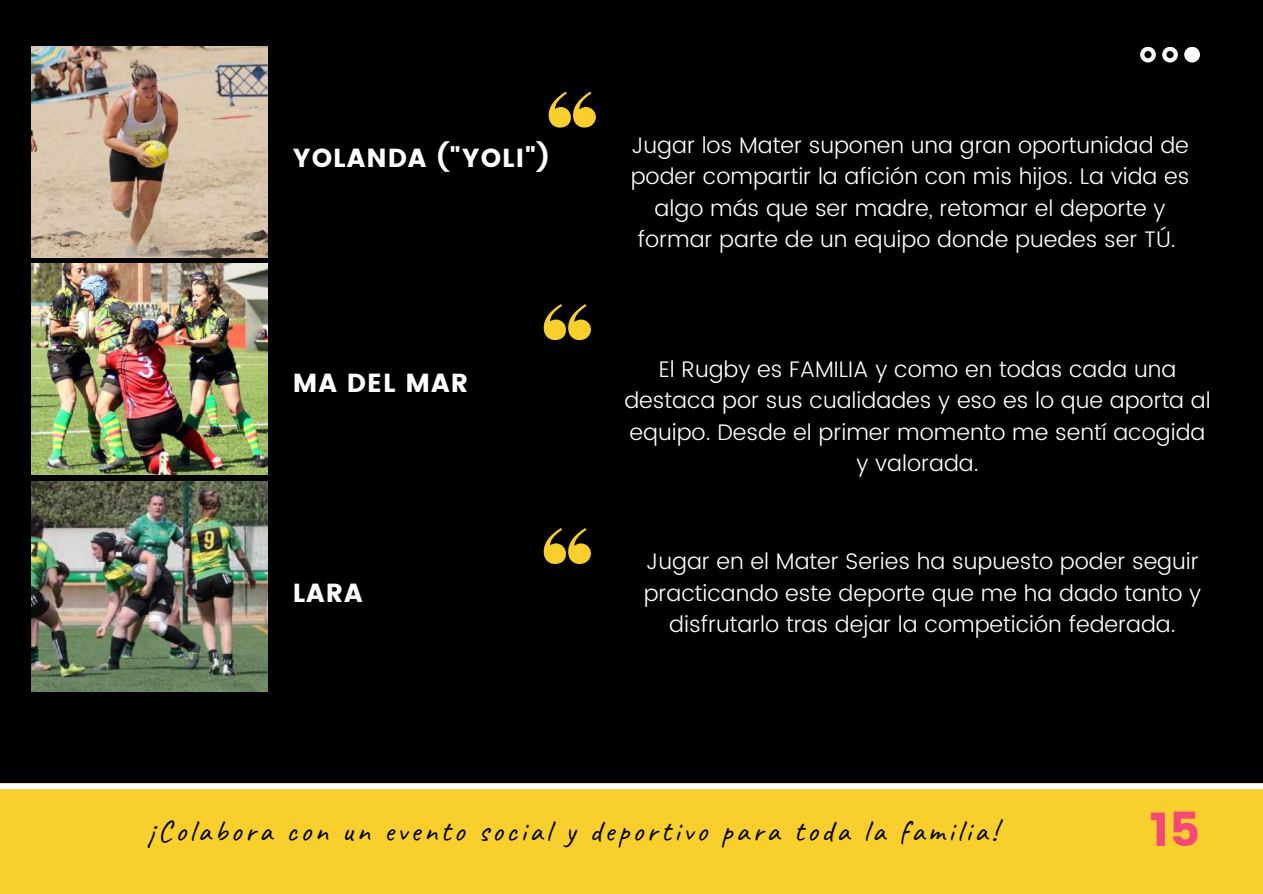
<style>
.page{position:relative;width:1263px;height:894px;background:#fff}
.page>*{position:absolute;margin:0;border:0;box-sizing:border-box;transform-origin:0 0}
.t1{font:46.95px "Poppins";color:#f24976}
.t2{font:30px "Caveat";letter-spacing:.115em;color:#000}
.t3{font:26.1px "Poppins";letter-spacing:.04em;color:#fff}
.t4{font:300 22.5px/31.5px "Poppins";color:#fff;text-align:center}
</style>
<div class="page">
<div style="left:0;top:0;width:1263px;height:893px;background:#000"></div>
<div style="left:0;top:783px;width:1263px;height:110px;background:#f8cf2c"></div>
<img style="left:31px;top:47px;width:236px;height:210px">
<img style="left:31px;top:264px;width:236px;height:210px">
<img style="left:31px;top:481px;width:236px;height:210px">
<svg style="left:549px;top:92px;width:47px;height:35px"></svg>
<svg style="left:544px;top:528px;width:47px;height:36px"></svg>
<svg style="left:544px;top:304px;width:47px;height:36px"></svg>
<div style="left:0;top:783px;width:1263px;height:6px;background:#fff"></div>
<svg style="left:1140px;top:47px;width:16px;height:15px"></svg>
<div style="left:1184px;top:47px;width:16px;height:15px;background:#fff;border-radius:50%"></div>
<svg style="left:1162px;top:47px;width:16px;height:15px"></svg>
<p class="t3" style="left:293px;top:143px;width:258px">YOLANDA ("YOLI")</p>
<p class="t3" style="left:293px;top:367px;width:177px">MA DEL MAR</p>
<p class="t3" style="left:293px;top:577px;width:72px">LARA</p>
<p class="t4" style="left:631px;top:129px;width:560px">Jugar los Mater suponen una gran oportunidad de poder compartir la afición con mis hijos. La vida es algo más que ser madre, retomar el deporte y formar parte de un equipo donde puedes ser TÚ.</p>
<p class="t4" style="left:624px;top:353px;width:588px">El Rugby es FAMILIA y como en todas cada una destaca por sus cualidades y eso es lo que aporta al equipo. Desde el primer momento me sentí acogida y valorada.</p>
<p class="t4" style="left:644px;top:545px;width:559px">Jugar en el Mater Series ha supuesto poder seguir practicando este deporte que me ha dado tanto y disfrutarlo tras dejar la competición federada.</p>
<h2 class="t2" style="left:148px;top:812px;width:851px">¡Colabora con un evento social y deportivo para toda la familia!</h2>
<h1 class="t1" style="left:1150px;top:801px;width:52px">15</h1>
</div>
